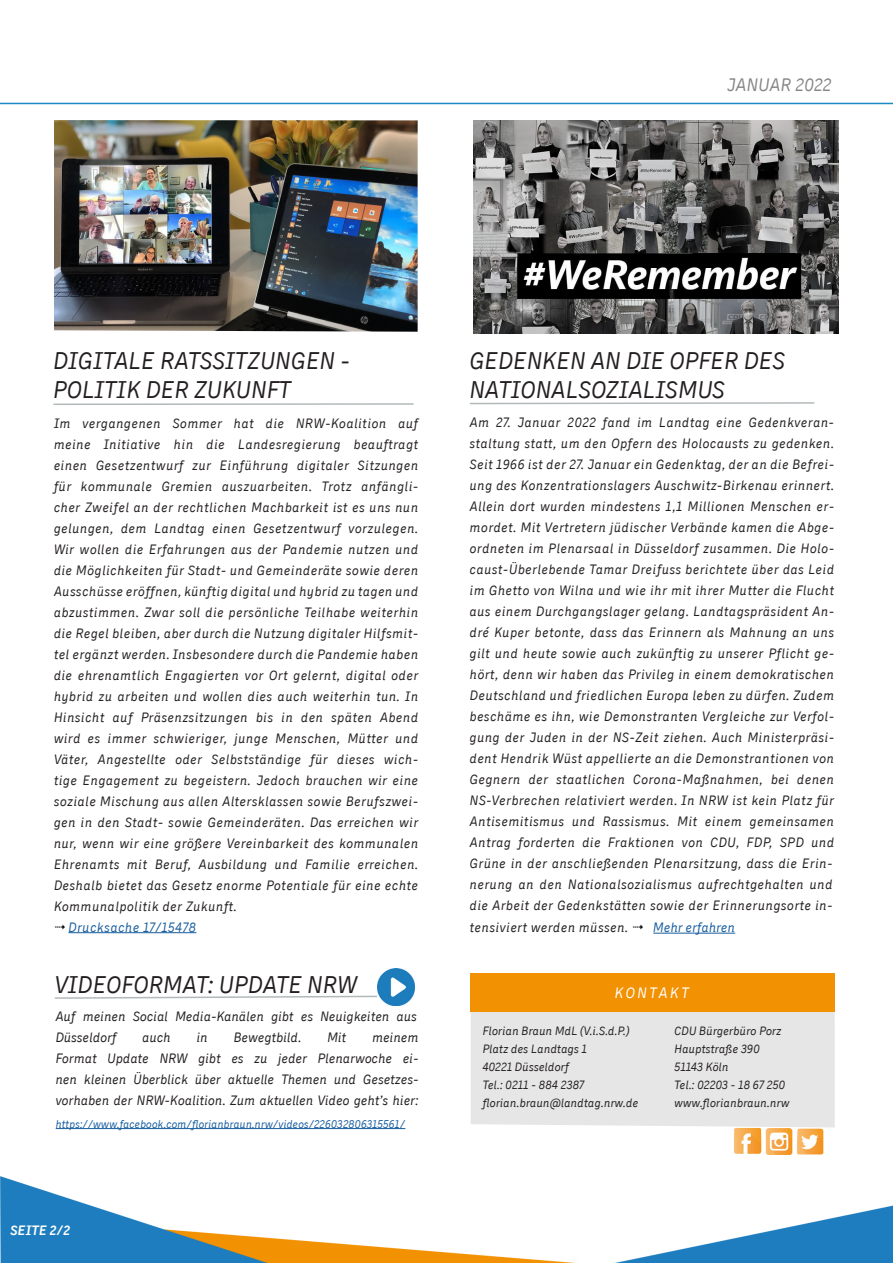
<style>
.page{position:relative;width:893px;height:1263px;background:#fff}
.page>*{position:absolute;margin:0;border:0;box-sizing:border-box;transform-origin:0 0}
.t1{font:italic 24px "CDU Skopex";color:#231f20}
.t2{font:italic 18px "CDU Skopex";letter-spacing:-.005em;color:#868687}
.Kopfzeile_rechte_Sei{font:italic 15px "CDU Skopex";letter-spacing:.15em;color:#fff}
.Textkörper{font:italic 13.5px/21px "CDU Skopex";letter-spacing:.03em;color:#231f20;text-align:justify}
.Textkörper-2{font:italic 13.5px "CDU Skopex";color:#231f20}
.Textkörper-3{font:italic 13.5px "CDU Skopex";letter-spacing:.03em;color:#175d9e}
.t3{font:italic 700 13.5px "CDU Skopex";color:#fff}
.Textkörper_rechte_Se{font:italic 12px "CDU Skopex";color:#231f20}
.Textkörper-4{font:italic 11.25px "CDU Skopex";color:#175d9e}
.s1{color:#000}
.s2{color:#175d9e}
</style>
<div class="page">
<div style="left:471px;top:1012px;width:364px;height:115px;background:#e6e6e6"></div>
<div style="left:471px;top:973px;width:364px;height:39px;background:#f29101"></div>
<hr style="left:69px;top:932px;width:127px;height:1px;background:#175d9e">
<hr style="left:56px;top:1128px;width:349px;height:1px;background:#175d9e">
<svg style="left:54px;top:995px;width:323px;height:4px"></svg>
<img style="left:0;top:1154px;width:893px;height:109px">
<img style="left:54px;top:120px;width:364px;height:212px">
<hr style="left:0;top:103px;width:893px;height:1px;background:#1d89c3">
<img style="left:474px;top:120px;width:365px;height:213px">
<hr style="left:653px;top:933px;width:82px;height:1px;background:#175d9e">
<hr style="left:54px;top:403px;width:360px;height:2px;background:#b3b9bb">
<svg style="left:469px;top:402px;width:346px;height:3px"></svg>
<img style="left:797px;top:1128px;width:27px;height:26px">
<img style="left:765px;top:1128px;width:28px;height:26px">
<img style="left:378px;top:968px;width:37px;height:37px">
<img style="left:734px;top:1128px;width:28px;height:26px">
<p class="t2" style="left:727px;top:75px;width:106px">JANUAR 2022</p>
<p class="t1" style="left:54px;top:347px;width:298px">DIGITALE RATSSITZUNGEN -</p>
<p class="t1" style="left:54px;top:376px;width:239px">POLITIK DER ZUKUNFT</p>
<p class="Textkörper" style="left:54px;top:412px;width:366px">Im vergangenen Sommer hat die NRW-Koalition auf</p>
<p class="Textkörper" style="left:54px;top:433px;width:366px">meine Initiative hin die Landesregierung beauftragt</p>
<p class="Textkörper" style="left:54px;top:454px;width:366px">einen Gesetzentwurf zur Einführung digitaler Sitzungen für kommunale Gremien auszuarbeiten. Trotz anfängli&shy;cher Zweifel an der rechtlichen Machbarkeit ist es uns nun</p>
<p class="Textkörper" style="left:54px;top:517px;width:366px">gelungen, dem Landtag einen Gesetzentwurf vorzulegen.<br>Wir wollen die Erfahrungen aus der Pandemie nutzen und die Möglichkeiten für Stadt- und Gemeinderäte sowie deren Ausschüsse eröffnen, künftig digital und hybrid zu tagen und abzustimmen. Zwar soll die persönliche Teilhabe weiterhin die Regel bleiben, aber durch die Nutzung digitaler Hilfsmit&shy;tel ergänzt werden. Insbesondere durch die Pandemie haben</p>
<p class="Textkörper" style="left:54px;top:664px;width:366px">die ehrenamtlich Engagierten vor Ort gelernt, digital oder hybrid zu arbeiten und wollen dies auch weiterhin tun. In Hinsicht auf Präsenzsitzungen bis in den späten Abend wird es immer schwieriger, junge Menschen, Mütter und Väter, Angestellte oder Selbstständige für dieses wich&shy;tige Engagement zu begeistern. Jedoch brauchen wir eine</p>
<p class="Textkörper" style="left:54px;top:790px;width:366px">soziale Mischung aus allen Altersklassen sowie Berufszwei&shy;gen in den Stadt- sowie Gemeinderäten. Das erreichen wir nur, wenn wir eine größere Vereinbarkeit des kommunalen</p>
<p class="Textkörper" style="left:54px;top:853px;width:366px">Ehrenamts mit Beruf, Ausbildung und Familie erreichen.<br>Deshalb bietet das Gesetz enorme Potentiale für eine echte Kommunalpolitik der Zukunft.</p>
<p class="Textkörper-3" style="left:54px;top:919px;width:144px"><span class="s1">✔</span> Drucksache 17/15478</p>
<p class="t1" style="left:55px;top:971px;width:304px">VIDEOFORMAT: UPDATE NRW</p>
<p class="Textkörper-2" style="left:56px;top:1009px;width:363px">Auf meinen Social Media-Kanälen gibt es Neuigkeiten aus</p>
<p class="Textkörper-2" style="left:56px;top:1030px;width:63px">Düsseldorf</p>
<p class="Textkörper" style="left:143px;top:1027px;width:30px">auch</p>
<p class="Textkörper" style="left:197px;top:1027px;width:13px">in</p>
<p class="Textkörper-2" style="left:234px;top:1030px;width:69px">Bewegtbild.</p>
<p class="Textkörper" style="left:327px;top:1027px;width:21px">Mit</p>
<p class="Textkörper" style="left:372px;top:1027px;width:48px">meinem</p>
<p class="Textkörper-2" style="left:56px;top:1051px;width:364px">Format Update NRW gibt es zu jeder Plenarwoche ei-</p>
<p class="Textkörper-2" style="left:56px;top:1072px;width:365px">nen kleinen Überblick über aktuelle Themen und Gesetzes-</p>
<p class="Textkörper-2" style="left:56px;top:1093px;width:365px">vorhaben der NRW-Koalition. Zum aktuellen Video geht’s hier:</p>
<p class="Textkörper-4" style="left:56px;top:1117px;width:351px">https://www.facebook.com/florianbraun.nrw/videos/226032806315561/</p>
<p class="t3" style="left:10px;top:1222px;width:61px">SEITE 2/2</p>
<p class="t1" style="left:470px;top:347px;width:317px">GEDENKEN AN DIE OPFER DES</p>
<p class="t1" style="left:470px;top:376px;width:257px">NATIONALSOZIALISMUS</p>
<p class="Textkörper" style="left:470px;top:411px;width:366px">Am 27. Januar 2022 fand im Landtag eine Gedenkveran-</p>
<p class="Textkörper" style="left:470px;top:432px;width:366px">staltung statt, um den Opfern des Holocausts zu gedenken.<br>Seit 1966 ist der 27. Januar ein Gedenktag, der an die Befrei&shy;ung des Konzentrationslagers Auschwitz-Birkenau erinnert.<br>Allein dort wurden mindestens 1,1 Millionen Menschen er&shy;mordet. Mit Vertretern jüdischer Verbände kamen die Abge&shy;ordneten im Plenarsaal in Düsseldorf zusammen. Die Holo&shy;caust-Überlebende Tamar Dreifuss berichtete über das Leid im Ghetto von Wilna und wie ihr mit ihrer Mutter die Flucht aus einem Durchgangslager gelang. Landtagspräsident An&shy;dré Kuper betonte, dass das Erinnern als Mahnung an uns gilt und heute sowie auch zukünftig zu unserer Pflicht ge&shy;hört, denn wir haben das Privileg in einem demokratischen Deutschland und friedlichen Europa leben zu dürfen. Zudem beschäme es ihn, wie Demonstranten Vergleiche zur Verfol&shy;gung der Juden in der NS-Zeit ziehen. Auch Ministerpräsi&shy;dent Hendrik Wüst appellierte an die Demonstrantionen von Gegnern der staatlichen Corona-Maßnahmen, bei denen NS-Verbrechen relativiert werden. In NRW ist kein Platz für Antisemitismus und Rassismus. Mit einem gemeinsamen Antrag forderten die Fraktionen von CDU, FDP, SPD und Grüne in der anschließenden Plenarsitzung, dass die Erin&shy;nerung an den Nationalsozialismus aufrechtgehalten und die Arbeit der Gedenkstätten sowie der Erinnerungsorte in-</p>
<p class="Textkörper" style="left:470px;top:917px;width:267px">tensiviert werden müssen. <span class="s1">✔</span> <span class="s2">Mehr erfahren</span></p>
<p class="Kopfzeile_rechte_Sei" style="left:615px;top:984px;width:76px">KONTAKT</p>
<p class="Textkörper_rechte_Se" style="left:483px;top:1024px;width:149px">Florian Braun MdL (V.i.S.d.P.)</p>
<p class="Textkörper_rechte_Se" style="left:483px;top:1042px;width:106px">Platz des Landtags 1</p>
<p class="Textkörper_rechte_Se" style="left:483px;top:1060px;width:88px">40221 Düsseldorf</p>
<p class="Textkörper_rechte_Se" style="left:483px;top:1078px;width:103px">Tel.: 0211 - 884 2387</p>
<p class="Textkörper_rechte_Se" style="left:483px;top:1096px;width:157px">florian.braun@landtag.nrw.de</p>
<p class="Textkörper_rechte_Se" style="left:675px;top:1024px;width:109px">CDU Bürgerbüro Porz</p>
<p class="Textkörper_rechte_Se" style="left:675px;top:1042px;width:87px">Hauptstraße 390</p>
<p class="Textkörper_rechte_Se" style="left:675px;top:1060px;width:56px">51143 Köln</p>
<p class="Textkörper_rechte_Se" style="left:675px;top:1078px;width:112px">Tel.: 02203 - 18 67 250</p>
<p class="Textkörper_rechte_Se" style="left:675px;top:1096px;width:117px">www.florianbraun.nrw</p>
</div>
